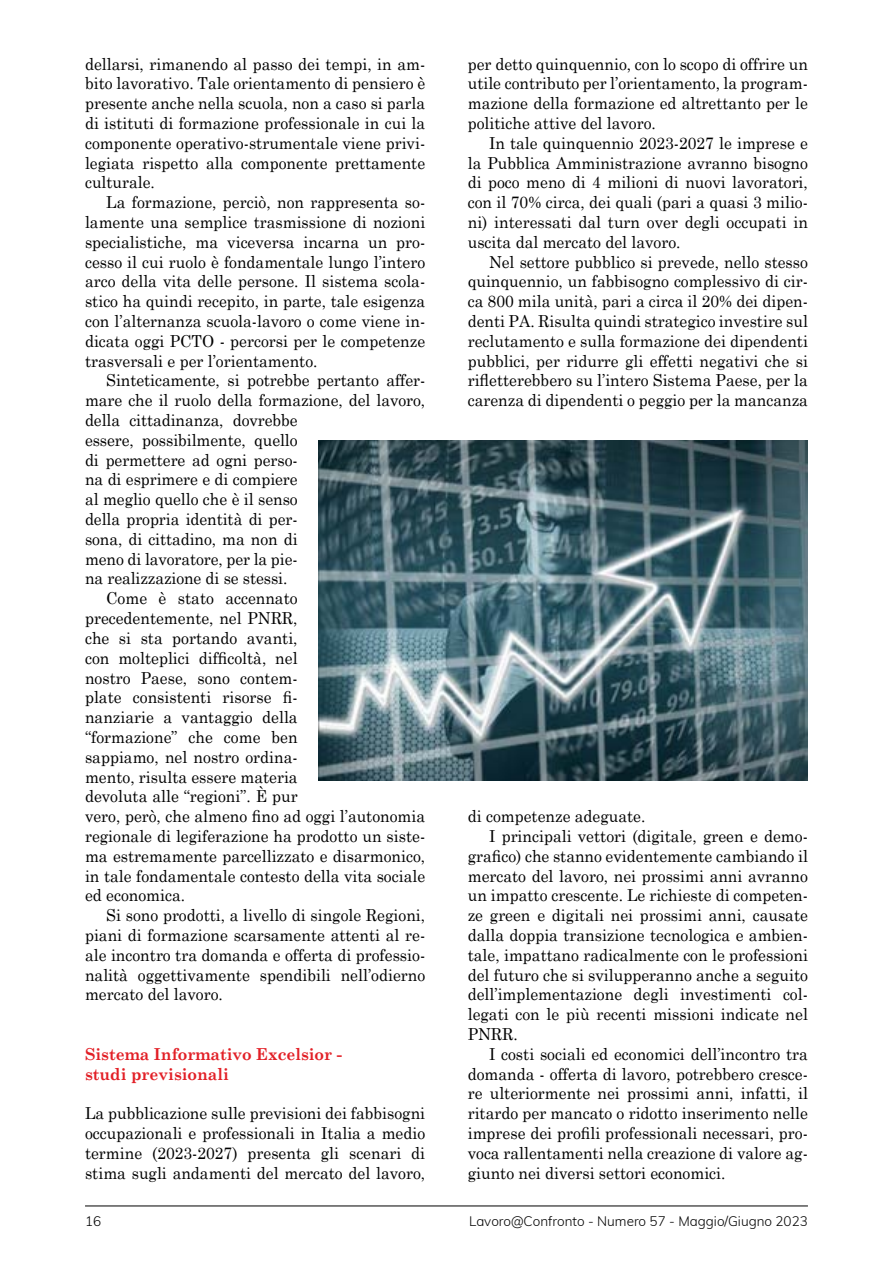
<style>
.page{position:relative;width:893px;height:1263px;background:#fff}
.page>*{position:absolute;margin:0;border:0;box-sizing:border-box;transform-origin:0 0}
.t1{font:16.5px/19.8px "Century Schoolbook";color:#000;text-align:justify;scale:.95 1}
.t2{font:700 16.5px/19.8px "Century Schoolbook";color:#e21f26;scale:.95 1}
.t3{font:300 13.5px "Muli";color:#000}
</style>
<div class="page">
<hr style="left:85px;top:1205px;width:723px;height:1px;background:#000">
<img style="left:319px;top:440px;width:489px;height:340px">
<p class="t1" style="left:85px;top:53px;width:360px">dellarsi, rimanendo al passo dei tempi, in am&shy;bito lavorativo. Tale orientamento di pensiero è presente anche nella scuola, non a caso si parla di istituti di formazione professionale in cui la componente operativo-strumentale viene privi&shy;legiata rispetto alla componente prettamente culturale.</p>
<p class="t1" style="left:85px;top:192px;width:360px;text-indent:21px">La formazione, perciò, non rappresenta so&shy;lamente una semplice trasmissione di nozioni specialistiche, ma viceversa incarna un pro&shy;cesso il cui ruolo è fondamentale lungo l’intero arco della vita delle persone. Il sistema scola&shy;stico ha quindi recepito, in parte, tale esigenza con l’alternanza scuola-lavoro o come viene in&shy;dicata oggi PCTO - percorsi per le competenze trasversali e per l’orientamento.</p>
<p class="t1" style="left:106px;top:370px;width:337px">Sinteticamente, si potrebbe pertanto affer-</p>
<p class="t1" style="left:85px;top:390px;width:360px">mare che il ruolo della formazione, del lavoro,</p>
<p class="t1" style="left:85px;top:410px;width:225px">della cittadinanza, dovrebbe</p>
<p class="t1" style="left:85px;top:430px;width:225px">essere, possibilmente, quello</p>
<p class="t1" style="left:85px;top:449px;width:225px">di permettere ad ogni perso-</p>
<p class="t1" style="left:85px;top:469px;width:225px">na di esprimere e di compiere</p>
<p class="t1" style="left:85px;top:489px;width:225px">al meglio quello che è il senso</p>
<p class="t1" style="left:85px;top:509px;width:225px">della propria identità di per-</p>
<p class="t1" style="left:85px;top:529px;width:225px">sona, di cittadino, ma non di</p>
<p class="t1" style="left:85px;top:548px;width:225px">meno di lavoratore, per la pie-</p>
<p class="t1" style="left:85px;top:568px;width:215px">na realizzazione di se stessi.</p>
<p class="t1" style="left:106px;top:588px;width:203px">Come è stato accennato</p>
<p class="t1" style="left:85px;top:608px;width:225px">precedentemente, nel PNRR,</p>
<p class="t1" style="left:85px;top:628px;width:225px">che si sta portando avanti,</p>
<p class="t1" style="left:85px;top:647px;width:225px">con molteplici difficoltà, nel</p>
<p class="t1" style="left:85px;top:667px;width:225px">nostro Paese, sono contem-</p>
<p class="t1" style="left:85px;top:687px;width:225px">plate consistenti risorse fi-</p>
<p class="t1" style="left:85px;top:707px;width:225px">nanziarie a vantaggio della</p>
<p class="t1" style="left:85px;top:727px;width:225px">“formazione” che come ben</p>
<p class="t1" style="left:85px;top:746px;width:225px">sappiamo, nel nostro ordina-</p>
<p class="t1" style="left:85px;top:766px;width:225px">mento, risulta essere materia</p>
<p class="t1" style="left:85px;top:786px;width:225px">devoluta alle “regioni”. È pur</p>
<p class="t1" style="left:85px;top:806px;width:360px">vero, però, che almeno fino ad oggi l’autonomia</p>
<p class="t1" style="left:85px;top:826px;width:360px">regionale di legiferazione ha prodotto un siste-</p>
<p class="t1" style="left:85px;top:845px;width:360px">ma estremamente parcellizzato e disarmonico,</p>
<p class="t1" style="left:85px;top:865px;width:360px">in tale fondamentale contesto della vita sociale</p>
<p class="t1" style="left:85px;top:885px;width:107px">ed economica.</p>
<p class="t1" style="left:106px;top:905px;width:337px">Si sono prodotti, a livello di singole Regioni,</p>
<p class="t1" style="left:85px;top:925px;width:360px">piani di formazione scarsamente attenti al re-</p>
<p class="t1" style="left:85px;top:944px;width:360px">ale incontro tra domanda e offerta di professio-</p>
<p class="t1" style="left:85px;top:964px;width:360px">nalità oggettivamente spendibili nell’odierno</p>
<p class="t1" style="left:85px;top:984px;width:147px">mercato del lavoro.</p>
<p class="t2" style="left:85px;top:1043px;width:272px">Sistema Informativo Excelsior - studi previsionali</p>
<p class="t1" style="left:85px;top:1103px;width:360px">La pubblicazione sulle previsioni dei fabbisogni occupazionali e professionali in Italia a medio termine (2023-2027) presenta gli scenari di stima sugli andamenti del mercato del lavoro,</p>
<p class="t1" style="left:468px;top:53px;width:360px">per detto quinquennio, con lo scopo di offrire un utile contributo per l’orientamento, la program&shy;mazione della formazione ed altrettanto per le politiche attive del lavoro.</p>
<p class="t1" style="left:468px;top:133px;width:360px;text-indent:21px">In tale quinquennio 2023-2027 le imprese e la Pubblica Amministrazione avranno bisogno di poco meno di 4 milioni di nuovi lavoratori, con il 70% circa, dei quali (pari a quasi 3 milio&shy;ni) interessati dal turn over degli occupati in uscita dal mercato del lavoro.</p>
<p class="t1" style="left:468px;top:251px;width:360px;text-indent:21px">Nel settore pubblico si prevede, nello stesso quinquennio, un fabbisogno complessivo di cir&shy;ca 800 mila unità, pari a circa il 20% dei dipen&shy;denti PA. Risulta quindi strategico investire sul reclutamento e sulla formazione dei dipendenti pubblici, per ridurre gli effetti negativi che si rifletterebbero su l’intero Sistema Paese, per la carenza di dipendenti o peggio per la mancanza</p>
<p class="t1" style="left:468px;top:806px;width:189px">di competenze adeguate.</p>
<p class="t1" style="left:489px;top:826px;width:337px">I principali vettori (digitale, green e demo-</p>
<p class="t1" style="left:468px;top:845px;width:360px">grafico) che stanno evidentemente cambiando il</p>
<p class="t1" style="left:468px;top:865px;width:360px">mercato del lavoro, nei prossimi anni avranno</p>
<p class="t1" style="left:468px;top:885px;width:360px">un impatto crescente. Le richieste di competen-</p>
<p class="t1" style="left:468px;top:905px;width:360px">ze green e digitali nei prossimi anni, causate</p>
<p class="t1" style="left:468px;top:925px;width:360px">dalla doppia transizione tecnologica e ambien-</p>
<p class="t1" style="left:468px;top:944px;width:360px">tale, impattano radicalmente con le professioni</p>
<p class="t1" style="left:468px;top:964px;width:360px">del futuro che si svilupperanno anche a seguito</p>
<p class="t1" style="left:468px;top:984px;width:360px">dell’implementazione degli investimenti col-</p>
<p class="t1" style="left:468px;top:1004px;width:360px">legati con le più recenti missioni indicate nel</p>
<p class="t1" style="left:468px;top:1024px;width:54px">PNRR.</p>
<p class="t1" style="left:489px;top:1043px;width:337px">I costi sociali ed economici dell’incontro tra</p>
<p class="t1" style="left:468px;top:1063px;width:360px">domanda - offerta di lavoro, potrebbero cresce-</p>
<p class="t1" style="left:468px;top:1083px;width:360px">re ulteriormente nei prossimi anni, infatti, il</p>
<p class="t1" style="left:468px;top:1103px;width:360px">ritardo per mancato o ridotto inserimento nelle</p>
<p class="t1" style="left:468px;top:1123px;width:360px">imprese dei profili professionali necessari, pro-</p>
<p class="t1" style="left:468px;top:1142px;width:360px">voca rallentamenti nella creazione di valore ag-</p>
<p class="t1" style="left:468px;top:1162px;width:273px">giunto nei diversi settori economici.</p>
<p class="t3" style="left:85px;top:1213px;width:18px">16</p>
<p class="t3" style="left:469px;top:1213px;width:340px">Lavoro@Confronto - Numero 57 - Maggio/Giugno 2023</p>
</div>
